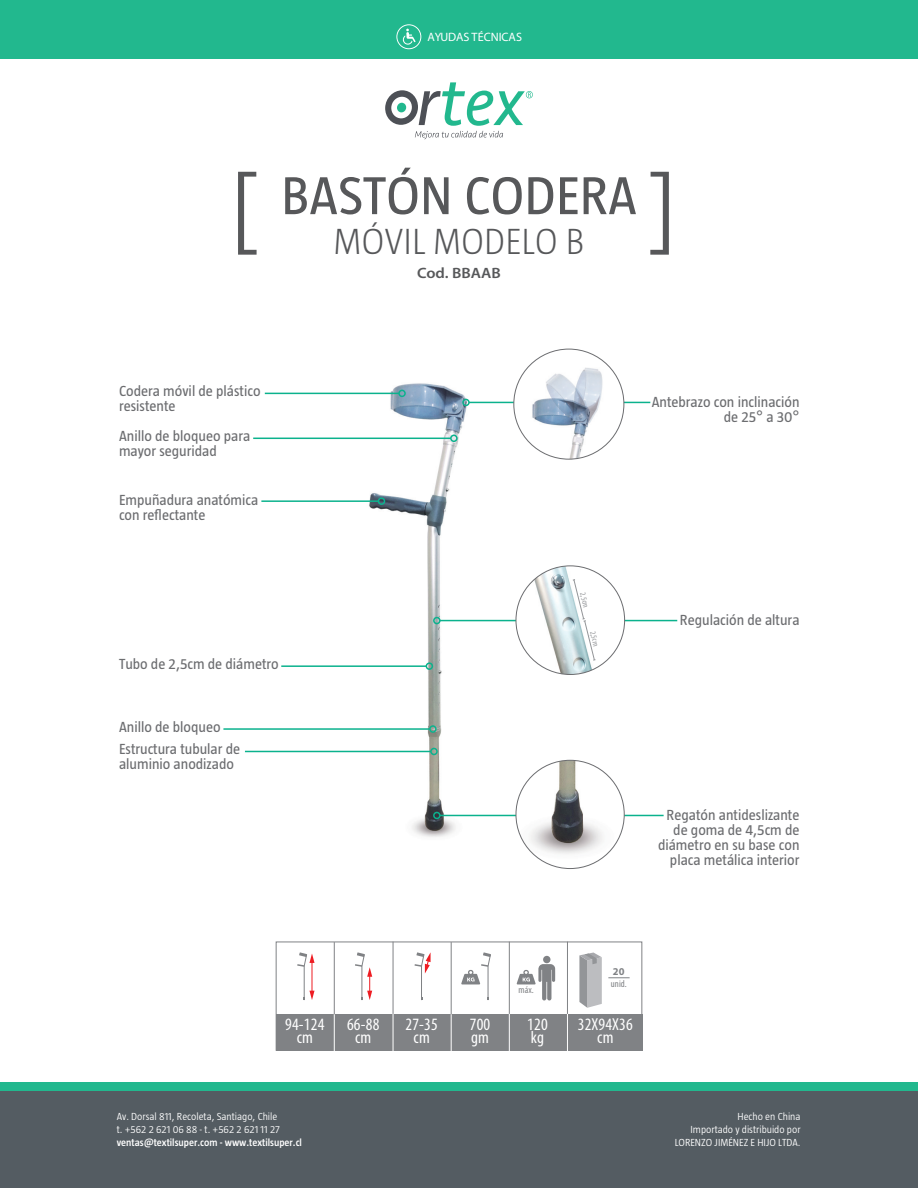
<style>
.page{position:relative;width:918px;height:1188px;background:#fff}
.page>*{position:absolute;margin:0;border:0;box-sizing:border-box;transform-origin:0 0}
.Titulo_producto{font:54.75px "Taz";color:#57585a}
.Titulo_producto-2{font:300 37.35px "Taz";color:#57585a}
.Tabla{font:condensed 17.4px "Myriad Pro";letter-spacing:.01em;color:#fff}
.Líneas_izquierda{font:15px/15px "Taz";color:#6c6d70}
.Lineas_derecha{font:15px/15px "Taz";color:#6c6d70;text-align:right}
.texto_caja{font:600 15px "Myriad Pro";color:#57585a;scale:1.08 1}
.t1{font:12.15px "Myriad Pro";color:#fff}
.t2{font:300 10.5px/12.6px "Taz";color:#fff}
.t3{font:600 10.5px "Taz";color:#fff}
.Cota{font:700 10.5px "Myriad Pro";color:#808285}
.Cota-2{font:condensed 9.9px "Myriad Pro";letter-spacing:.01em;color:#808285}
.Cota-3{font:condensed 8.1px "Myriad Pro";color:#939598}
</style>
<div class="page">
<div style="left:0;top:1087px;width:918px;height:101px;background:#545c62"></div>
<div style="left:0;top:0;width:918px;height:58px;background:#22b88e"></div>
<div style="left:0;top:1082px;width:918px;height:9px;background:#22b88e"></div>
<svg style="left:385px;top:82px;width:148px;height:57px"></svg>
<svg style="left:396px;top:24px;width:25px;height:25px"></svg>
<img style="left:337px;top:383px;width:166px;height:454px">
<hr style="left:469px;top:402px;width:181px;height:1px;background:#0bb28d">
<div style="left:462px;top:399px;width:8px;height:7px;border:2px solid #0bb28d;border-radius:50%"></div>
<hr style="left:440px;top:620px;width:237px;height:1px;background:#0bb28d">
<div style="left:433px;top:617px;width:8px;height:7px;border:2px solid #0bb28d;border-radius:50%"></div>
<hr style="left:440px;top:815px;width:224px;height:1px;background:#0bb28d">
<div style="left:433px;top:812px;width:8px;height:7px;border:2px solid #0bb28d;border-radius:50%"></div>
<img style="left:516px;top:566px;width:109px;height:108px;border-radius:54px">
<svg style="left:572px;top:579px;width:24px;height:82px"></svg>
<img style="left:516px;top:760px;width:108px;height:109px;border-radius:54px">
<hr style="left:253px;top:438px;width:198px;height:1px;background:#0bb28d">
<div style="left:450px;top:435px;width:8px;height:7px;border:2px solid #0bb28d;border-radius:50%"></div>
<hr style="left:245px;top:751px;width:186px;height:1px;background:#0bb28d">
<div style="left:430px;top:748px;width:8px;height:7px;border:2px solid #0bb28d;border-radius:50%"></div>
<hr style="left:261px;top:500px;width:117px;height:2px;background:#0bb28d">
<div style="left:378px;top:497px;width:7px;height:8px;border:2px solid #0bb28d;border-radius:50%"></div>
<hr style="left:265px;top:393px;width:134px;height:1px;background:#0bb28d">
<div style="left:398px;top:390px;width:8px;height:7px;border:2px solid #0bb28d;border-radius:50%"></div>
<div style="left:276px;top:1014px;width:366px;height:36px;background:#808285"></div>
<div style="left:276px;top:942px;width:366px;height:109px;border:1px solid #808285"></div>
<hr style="left:451px;top:1014px;width:1px;height:38px;background:#fff">
<hr style="left:334px;top:1014px;width:1px;height:38px;background:#fff">
<hr style="left:451px;top:942px;width:1px;height:72px;background:#808285">
<hr style="left:334px;top:942px;width:1px;height:72px;background:#808285">
<hr style="left:509px;top:1014px;width:1px;height:38px;background:#fff">
<hr style="left:393px;top:1014px;width:1px;height:38px;background:#fff">
<hr style="left:509px;top:942px;width:1px;height:72px;background:#808285">
<hr style="left:393px;top:942px;width:1px;height:72px;background:#808285">
<hr style="left:567px;top:1014px;width:1px;height:38px;background:#fff">
<hr style="left:567px;top:942px;width:1px;height:72px;background:#808285">
<svg style="left:517px;top:964px;width:38px;height:37px"></svg>
<div style="left:543px;top:956px;width:8px;height:7px;background:#808285;border-radius:50%"></div>
<svg style="left:579px;top:953px;width:23px;height:55px"></svg>
<svg style="left:608px;top:977px;width:22px;height:1px"></svg>
<svg style="left:355px;top:952px;width:17px;height:48px"></svg>
<svg style="left:297px;top:952px;width:18px;height:48px"></svg>
<svg style="left:461px;top:952px;width:30px;height:48px"></svg>
<svg style="left:414px;top:952px;width:17px;height:49px"></svg>
<svg style="left:238px;top:172px;width:19px;height:83px"></svg>
<svg style="left:650px;top:172px;width:19px;height:83px"></svg>
<img style="left:514px;top:349px;width:110px;height:110px;border-radius:55px">
<hr style="left:223px;top:728px;width:207px;height:2px;background:#0bb28d">
<div style="left:429px;top:725px;width:8px;height:8px;border:2px solid #0bb28d;border-radius:50%"></div>
<hr style="left:281px;top:665px;width:145px;height:2px;background:#0bb28d">
<div style="left:426px;top:662px;width:7px;height:8px;border:2px solid #0bb28d;border-radius:50%"></div>
<p class="t1" style="left:427px;top:30px;width:96px">AYUDAS TÉCNICAS</p>
<p class="Titulo_producto" style="left:281px;top:165px;width:357px">BASTÓN CODERA</p>
<p class="Titulo_producto-2" style="left:333px;top:220px;width:253px">MÓVIL MODELO B</p>
<p class="texto_caja" style="left:417px;top:263px;width:79px">Cod. BBAAB</p>
<p class="Líneas_izquierda" style="left:119px;top:384px;width:143px">Codera móvil de plástico resistente</p>
<p class="Líneas_izquierda" style="left:119px;top:428px;width:133px">Anillo de bloqueo para mayor seguridad</p>
<p class="Líneas_izquierda" style="left:119px;top:492px;width:141px">Empuñadura anatómica</p>
<p class="Líneas_izquierda" style="left:119px;top:507px;width:88px">con reflectante</p>
<p class="Líneas_izquierda" style="left:119px;top:656px;width:161px">Tubo de 2,5cm de diámetro</p>
<p class="Líneas_izquierda" style="left:119px;top:719px;width:103px">Anillo de bloqueo</p>
<p class="Líneas_izquierda" style="left:119px;top:742px;width:123px">Estructura tubular de aluminio anodizado</p>
<p class="Lineas_derecha" style="left:652px;top:394px;width:149px">Antebrazo con inclinación de 25° a 30°</p>
<p class="Cota-3" style="left:587px;top:591px;width:17px;rotate:76deg">2,5cm</p>
<p class="Cota-3" style="left:597px;top:630px;width:17px;rotate:76deg">2,5cm</p>
<p class="Lineas_derecha" style="left:680px;top:612px;width:121px">Regulación de altura</p>
<p class="Lineas_derecha" style="left:658px;top:807px;width:143px">Regatón antideslizante de goma de 4,5cm de diámetro en su base con placa metálica interior</p>
<p class="Tabla" style="left:285px;top:1014px;width:41px">94-124</p>
<p class="Tabla" style="left:297px;top:1027px;width:18px">cm</p>
<p class="Tabla" style="left:347px;top:1014px;width:34px">66-88</p>
<p class="Tabla" style="left:355px;top:1027px;width:18px">cm</p>
<p class="Tabla" style="left:406px;top:1014px;width:34px">27-35</p>
<p class="Tabla" style="left:414px;top:1027px;width:18px">cm</p>
<p class="t2" style="left:117px;top:1110px;width:165px">Av. Dorsal 811, Recoleta, Santiago, Chile t. +562 2 621 06 88 - t. +562 2 621 11 27</p>
<p class="t3" style="left:117px;top:1136px;width:187px">ventas@textilsuper.com - www.textilsuper.cl</p>
<p class="Tabla" style="left:470px;top:1014px;width:22px">700</p>
<p class="Tabla" style="left:471px;top:1027px;width:19px">gm</p>
<p class="Cota-2" style="left:518px;top:984px;width:17px">máx.</p>
<p class="Tabla" style="left:527px;top:1014px;width:22px">120</p>
<p class="Tabla" style="left:531px;top:1027px;width:14px">kg</p>
<p class="Cota" style="left:613px;top:964px;width:13px">20</p>
<p class="Cota-2" style="left:611px;top:978px;width:17px">unid.</p>
<p class="Tabla" style="left:578px;top:1014px;width:56px">32X94X36</p>
<p class="Tabla" style="left:597px;top:1027px;width:18px">cm</p>
<p class="t2" style="left:675px;top:1110px;width:127px;text-align:right">Hecho en China<br>Importado y distribuido por<br>LORENZO JIMÉNEZ E HIJO LTDA.</p>
</div>
